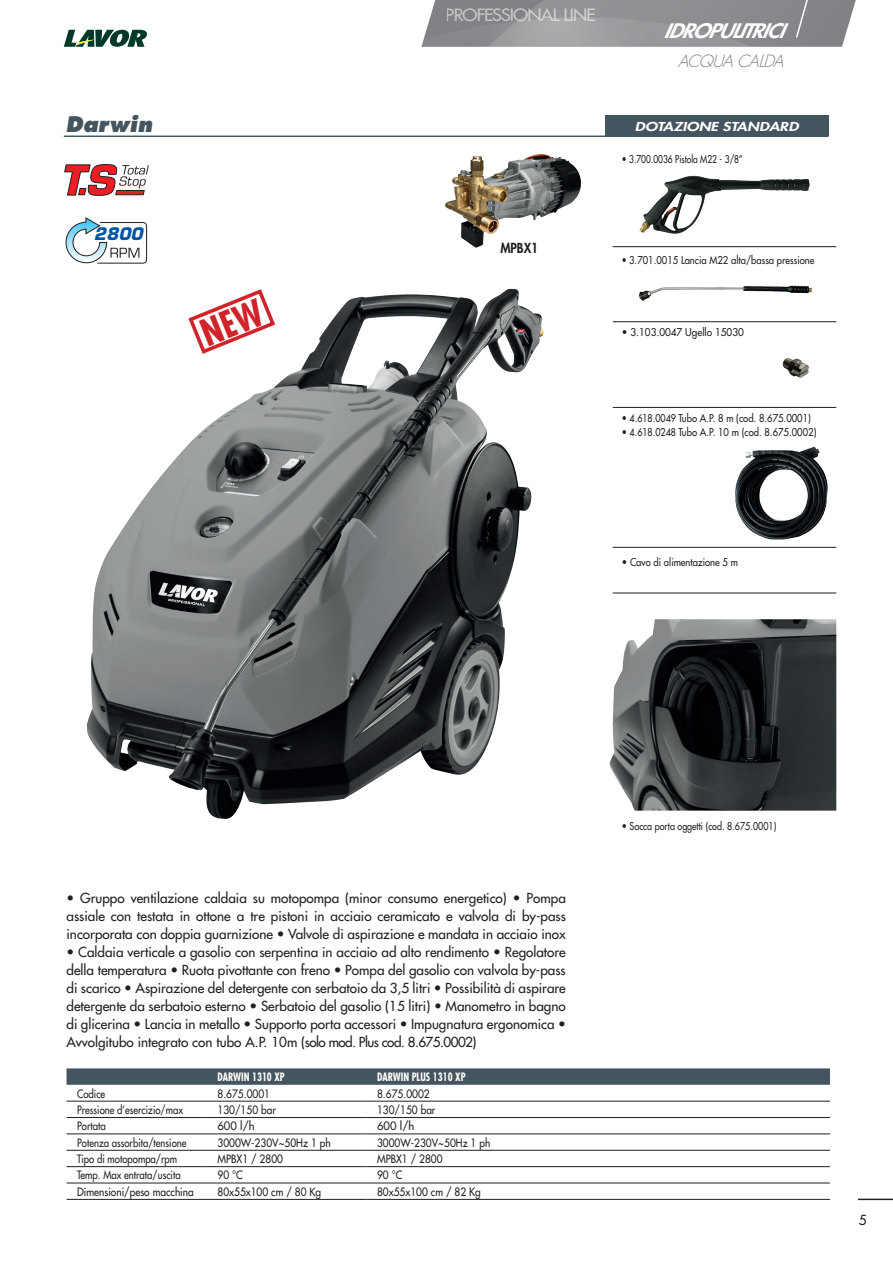
<style>
.page{position:relative;width:893px;height:1263px;background:#fff}
.page>*{position:absolute;margin:0;border:0;box-sizing:border-box;transform-origin:0 0}
.t1{font:italic 800 21px "Futura Std";color:#45555f}
.t2{font:italic 800 19.5px "Futura Std";letter-spacing:-.045em;color:#fff;scale:1.1 1}
.t3{font:italic 700 16.95px "Eurostile LT Std";color:#0155a2}
.t4{font:500 16.5px "Futura Std";letter-spacing:-.05em;color:#fff;scale:1.1 1}
.t5{font:italic 300 16.5px "Futura Std";color:#808285}
.t6{font:500 13.5px/18px "Futura Std";color:#231f20;text-align:justify}
.t7{font:800 13.5px "Futura Std";color:#231f20;scale:.9 1}
.t8{font:italic 800 12px "Futura Std";color:#fff;scale:1.3 1}
.t9{font:500 11.25px "Futura Std";color:#231f20;scale:.9 1}
.t10{font:500 11.25px "Futura Std";color:#231f20;scale:.85 1}
.t11{font:700 condensed 11.25px "Futura Std";color:#fff;scale:.9 1}
.t12{font:500 11.25px "Futura Std";color:#231f20}
.t13{font:500 10.5px "Futura Std";color:#231f20;scale:.85 1}
.t14{font:500 10.5px "Futura Std";color:#231f20;scale:.8 1}
.t15{font:500 10.5px "Futura Std";color:#231f20;scale:.95 1}
.t16{font:500 10.5px "Futura Std";color:#231f20;scale:.9 1}
</style>
<div class="page">
<svg style="left:421px;top:0;width:435px;height:47px;background:#929396"></svg>
<hr style="left:858px;top:1198px;width:35px;height:2px;background:#231f20">
<svg style="left:64px;top:30px;width:83px;height:17px"></svg>
<hr style="left:64px;top:136px;width:764px;height:1px;background:#45555f">
<div style="left:605px;top:115px;width:223px;height:21px;background:#45555f"></div>
<svg style="left:65px;top:217px;width:83px;height:47px"></svg>
<svg style="left:64px;top:164px;width:85px;height:32px"></svg>
<img style="left:87px;top:289px;width:457px;height:530px">
<img style="left:445px;top:154px;width:112px;height:94px">
<hr style="left:613px;top:246px;width:223px;height:1px;background:#231f20">
<hr style="left:613px;top:407px;width:223px;height:1px;background:#231f20">
<hr style="left:613px;top:321px;width:223px;height:1px;background:#231f20">
<hr style="left:613px;top:547px;width:223px;height:1px;background:#231f20">
<hr style="left:613px;top:593px;width:223px;height:1px;background:#231f20">
<img style="left:783px;top:358px;width:26px;height:20px">
<img style="left:735px;top:447px;width:93px;height:93px">
<img style="left:638px;top:285px;width:174px;height:16px">
<svg style="left:67px;top:1068px;width:763px;height:17px;background:#4b5b64"></svg>
<hr style="left:207px;top:1101px;width:159px;height:1px;background:#231f20">
<hr style="left:366px;top:1101px;width:464px;height:1px;background:#231f20">
<hr style="left:207px;top:1117px;width:159px;height:1px;background:#231f20">
<hr style="left:366px;top:1117px;width:464px;height:1px;background:#231f20">
<hr style="left:207px;top:1134px;width:159px;height:1px;background:#231f20">
<hr style="left:366px;top:1134px;width:464px;height:1px;background:#231f20">
<hr style="left:207px;top:1150px;width:159px;height:1px;background:#231f20">
<hr style="left:366px;top:1150px;width:464px;height:1px;background:#231f20">
<hr style="left:207px;top:1166px;width:159px;height:1px;background:#231f20">
<hr style="left:366px;top:1166px;width:464px;height:1px;background:#231f20">
<hr style="left:207px;top:1183px;width:159px;height:1px;background:#231f20">
<hr style="left:366px;top:1183px;width:464px;height:1px;background:#231f20">
<hr style="left:67px;top:1199px;width:140px;height:1px;background:#231f20">
<hr style="left:207px;top:1199px;width:159px;height:1px;background:#231f20">
<hr style="left:366px;top:1199px;width:464px;height:1px;background:#231f20">
<hr style="left:67px;top:1101px;width:140px;height:1px;background:#231f20">
<hr style="left:67px;top:1117px;width:140px;height:1px;background:#231f20">
<hr style="left:67px;top:1134px;width:140px;height:1px;background:#231f20">
<hr style="left:67px;top:1150px;width:140px;height:1px;background:#231f20">
<hr style="left:67px;top:1166px;width:140px;height:1px;background:#231f20">
<hr style="left:67px;top:1183px;width:140px;height:1px;background:#231f20">
<img style="left:639px;top:176px;width:87px;height:58px">
<img style="left:609px;top:619px;width:227px;height:192px">
<svg style="left:186px;top:289px;width:92px;height:67px"></svg>
<h1 class="t1" style="left:65px;top:111px;width:88px">Darwin</h1>
<p class="t3" style="left:94px;top:223px;width:50px">2800</p>
<p class="t4" style="left:446px;top:4px;width:138px">PROFESSIONAL LINE</p>
<h2 class="t2" style="left:663px;top:18px;width:111px">IDROPULITRICI</h2>
<p class="t5" style="left:678px;top:51px;width:113px">ACQUACALDA</p>
<p class="t8" style="left:635px;top:119px;width:127px">DOTAZIONE STANDARD</p>
<p class="t14" style="left:622px;top:152px;width:153px">• 3.700.0036 Pistola M22 - 3/8”</p>
<p class="t7" style="left:500px;top:240px;width:44px">MPBX1</p>
<p class="t14" style="left:622px;top:253px;width:242px">• 3.701.0015 Lancia M22 alta/bassa pressione</p>
<p class="t15" style="left:622px;top:325px;width:130px">• 3.103.0047 Ugello 15030</p>
<p class="t13" style="left:622px;top:411px;width:224px">• 4.618.0049 Tubo A.P. 8 m (cod. 8.675.0001)</p>
<p class="t13" style="left:622px;top:426px;width:230px">• 4.618.0248 Tubo A.P. 10 m (cod. 8.675.0002)</p>
<p class="t16" style="left:622px;top:555px;width:131px">• Cavo di alimentazione 5 m</p>
<p class="t6" style="left:67px;top:889px;width:501px">• Gruppo ventilazione caldaia su motopompa (minor consumo energetico) • Pompa assiale con testata in ottone a tre pistoni in acciaio ceramicato e valvola di by-pass incorporata con doppia guarnizione • Valvole di aspirazione e mandata in acciaio inox</p>
<p class="t6" style="left:67px;top:943px;width:501px">• Caldaia verticale a gasolio con serpentina in acciaio ad alto rendimento • Regolatore della temperatura • Ruota pivottante con freno • Pompa del gasolio con valvola by-pass di scarico • Aspirazione del detergente con serbatoio da 3,5 litri • Possibilità di aspirare detergente da serbatoio esterno • Serbatoio del gasolio (15 litri) • Manometro in bagno di glicerina • Lancia in metallo • Supporto porta accessori • Impugnatura ergonomica • Avvolgitubo integrato con tubo A.P. 10m (solo mod. Plus cod. 8.675.0002)</p>
<p class="t11" style="left:217px;top:1070px;width:76px">DARWIN 1310 XP</p>
<p class="t11" style="left:377px;top:1070px;width:100px">DARWIN PLUS 1310 XP</p>
<p class="t10" style="left:77px;top:1086px;width:35px">Codice</p>
<p class="t9" style="left:217px;top:1086px;width:60px">8.675.0001</p>
<p class="t9" style="left:377px;top:1086px;width:60px">8.675.0002</p>
<p class="t10" style="left:77px;top:1103px;width:126px">Pressione d’esercizio/max</p>
<p class="t9" style="left:217px;top:1103px;width:66px">130/150 bar</p>
<p class="t9" style="left:377px;top:1103px;width:66px">130/150 bar</p>
<p class="t10" style="left:77px;top:1119px;width:35px">Portata</p>
<p class="t12" style="left:217px;top:1119px;width:39px">600 l/h</p>
<p class="t12" style="left:377px;top:1119px;width:39px">600 l/h</p>
<p class="t10" style="left:77px;top:1135px;width:130px">Potenza assorbita/tensione</p>
<p class="t9" style="left:217px;top:1135px;width:127px">3000W-230V~50Hz 1 ph</p>
<p class="t9" style="left:377px;top:1135px;width:127px">3000W-230V~50Hz 1 ph</p>
<p class="t10" style="left:77px;top:1152px;width:119px">Tipo di motopompa/rpm</p>
<p class="t9" style="left:217px;top:1152px;width:74px">MPBX1 / 2800</p>
<p class="t9" style="left:377px;top:1152px;width:74px">MPBX1 / 2800</p>
<p class="t10" style="left:77px;top:1168px;width:123px">Temp. Max entrata/uscita</p>
<p class="t9" style="left:217px;top:1168px;width:30px">90 °C</p>
<p class="t9" style="left:377px;top:1168px;width:30px">90 °C</p>
<p class="t9" style="left:77px;top:1184px;width:131px">Dimensioni/peso macchina</p>
<p class="t9" style="left:217px;top:1184px;width:117px">80x55x100 cm / 80 Kg</p>
<p class="t9" style="left:377px;top:1184px;width:117px">80x55x100 cm / 82 Kg</p>
<p class="t13" style="left:622px;top:820px;width:183px">• Sacca porta oggetti (cod. 8.675.0001)</p>
<p class="t6" style="left:859px;top:1211px;width:9px">5</p>
</div>
